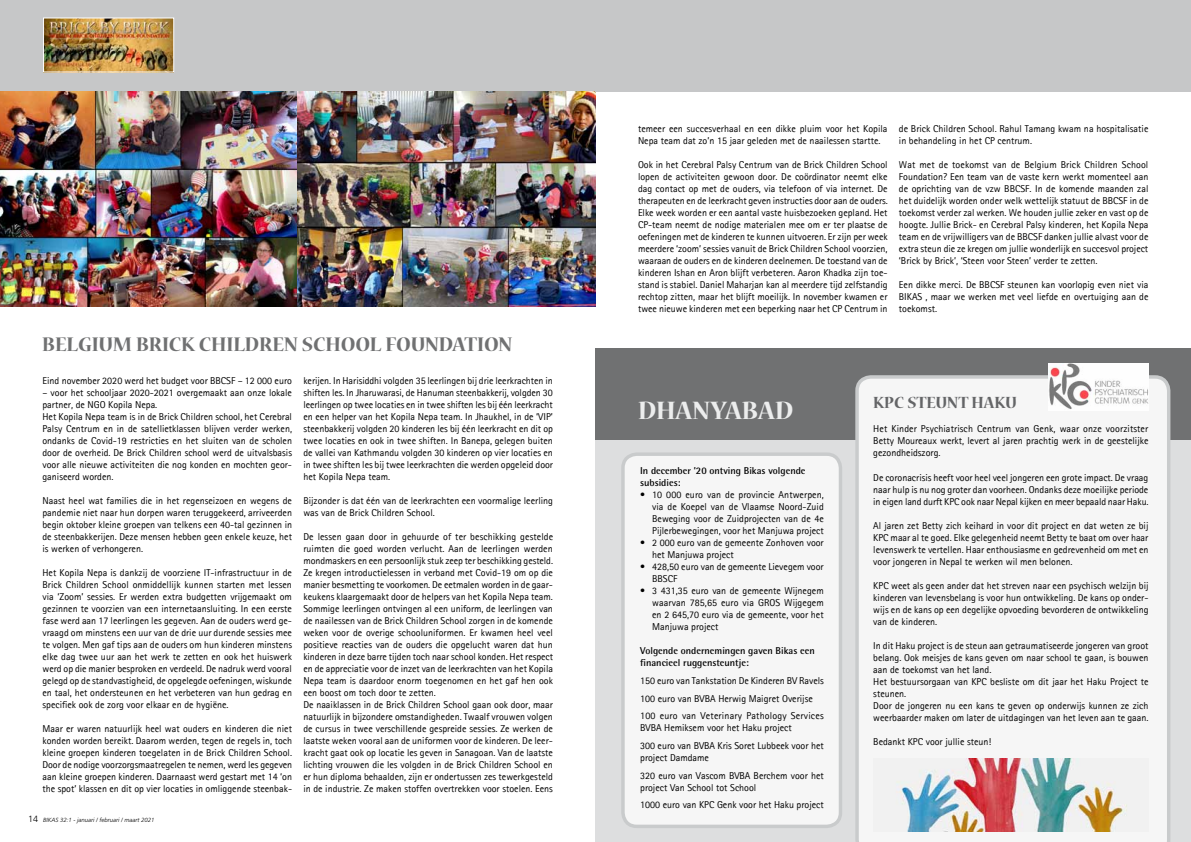
<style>
.page{position:relative;width:1191px;height:842px;background:#fff}
.page>*{position:absolute;margin:0;border:0;box-sizing:border-box;transform-origin:0 0}
.t1{font:700 28px "Nueva Std";color:#eceded}
.t2{font:700 22px "Nueva Std";color:#707172}
.t3{font:700 18px "Nueva Std";color:#646567}
.t4{font:10px/12px "Rotis Sans Serif";color:#000;text-align:justify}
.t5{font:700 10px/12px "Rotis Semi Sans Std";color:#000}
.t6{font:italic 300 6px "Frutiger LT Std";color:#000}
.s1{font-style:normal;font-size:9px}
</style>
<div class="page">
<div style="left:595px;top:432px;width:596px;height:410px;background:#dddedf"></div>
<div style="left:623px;top:454px;width:217px;height:372px;background:#f6f6f6;border-radius:14px"></div>
<div style="left:621px;top:452px;width:221px;height:376px;border:3px solid #c9cbcc;border-radius:14px"></div>
<img style="left:0;top:91px;width:595px;height:215px">
<div style="left:0;top:0;width:595px;height:91px;background:#c6c7c8"></div>
<div style="left:595px;top:0;width:596px;height:91px;background:#c6c7c8"></div>
<img style="left:45px;top:20px;width:127px;height:50px">
<div style="left:595px;top:348px;width:596px;height:91px;background:#707172"></div>
<div style="left:855px;top:375px;width:315px;height:467px;background:#f6f6f6"></div>
<img style="left:873px;top:758px;width:275px;height:73px">
<img style="left:1048px;top:363px;width:100px;height:48px">
<h2 class="t2" style="left:42px;top:334px;width:205px">BELGIUM BRICK CHILDREN</h2>
<h2 class="t2" style="left:302px;top:334px;width:124px">SCHOOL FOUNDA</h2>
<h2 class="t2" style="left:464px;top:334px;width:49px">TION</h2>
<p class="t4" style="left:42px;top:375px;width:251px">Eind november 2020 werd het budget voor BBCSF – 12 000 euro</p>
<p class="t4" style="left:42px;top:387px;width:251px;text-align:left">– voor het schooljaar 2020-2021 overgemaakt aan onze lokale partner, de NGO Kopila Nepa.<br>Het Kopila Nepa team is in de Brick Children school, het Cerebral Palsy Centrum en in de satellietklassen blijven verder werken, ondanks de Covid-19 restricties en het sluiten van de scholen door de overheid. De Brick Children school werd de uitvalsbasis voor alle nieuwe activiteiten die nog konden en mochten geor&shy;ganiseerd worden.</p>
<p class="t4" style="left:42px;top:495px;width:251px">Naast heel wat families die in het regenseizoen en wegens de pandemie niet naar hun dorpen waren teruggekeerd, arriveerden begin oktober kleine groepen van telkens een 40-tal gezinnen in de steenbakkerijen. Deze mensen hebben geen enkele keuze, het is werken of verhongeren.</p>
<p class="t4" style="left:42px;top:567px;width:251px">Het Kopila Nepa is dankzij de voorziene IT-infrastructuur in de Brick Children School onmiddellijk kunnen starten met lessen via ‘Zoom’ sessies. Er werden extra budgetten vrijgemaakt om gezinnen te voorzien van een internetaansluiting. In een eerste fase werd aan 17 leerlingen les gegeven. Aan de ouders werd ge&shy;vraagd om minstens een uur van de drie uur durende sessies mee te volgen. Men gaf tips aan de ouders om hun kinderen minstens elke dag twee uur aan het werk te zetten en ook het huiswerk werd op die manier besproken en verdeeld. De nadruk werd vooral gelegd op de standvastigheid, de opgelegde oefeningen, wiskunde en taal, het ondersteunen en het verbeteren van hun gedrag en specifiek ook de zorg voor elkaar en de hygiëne.</p>
<p class="t4" style="left:42px;top:723px;width:251px">Maar er waren natuurlijk heel wat ouders en kinderen die niet konden worden bereikt. Daarom werden, tegen de regels in, toch kleine groepen kinderen toegelaten in de Brick Children School.<br>Door de nodige voorzorgsmaatregelen te nemen, werd les gegeven aan kleine groepen kinderen. Daarnaast werd gestart met 14 ‘on the spot’ klassen en dit op vier locaties in omliggende steenbak-</p>
<p class="t6" style="left:28px;top:817px;width:128px"><span class="s1">14</span> BIKAS 32:1 - januari / februari / maart 2021</p>
<p class="t4" style="left:303px;top:375px;width:251px">kerijen. In Harisiddhi volgden 35 leerlingen bij drie leerkrachten in shiften les. In Jharuwarasi, de Hanuman steenbakkerij, volgden 30 leerlingen op twee locaties en in twee shiften les bij één leerkracht en een helper van het Kopila Nepa team. In Jhaukhel, in de ‘VIP’ steenbakkerij volgden 20 kinderen les bij één leerkracht en dit op twee locaties en ook in twee shiften. In Banepa, gelegen buiten de vallei van Kathmandu volgden 30 kinderen op vier locaties en in twee shiften les bij twee leerkrachten die werden opgeleid door het Kopila Nepa team.</p>
<p class="t4" style="left:303px;top:495px;width:251px">Bijzonder is dat één van de leerkrachten een voormalige leerling was van de Brick Children School.</p>
<p class="t4" style="left:303px;top:531px;width:251px;text-align:left">De lessen gaan door in gehuurde of ter beschikking gestelde ruimten die goed worden verlucht. Aan de leerlingen werden mondmaskers en een persoonlijk stuk zeep ter beschikking gesteld.<br>Ze kregen introductielessen in verband met Covid-19 om op die manier besmetting te voorkomen. De eetmalen worden in de gaar&shy;keukens klaargemaakt door de helpers van het Kopila Nepa team.<br>Sommige leerlingen ontvingen al een uniform, de leerlingen van de naailessen van de Brick Children School zorgen in de komende weken voor de overige schooluniformen. Er kwamen heel veel positieve reacties van de ouders die opgelucht waren dat hun kinderen in deze barre tijden toch naar school konden. Het respect en de appreciatie voor de inzet van de leerkrachten van het Kopila Nepa team is daardoor enorm toegenomen en het gaf hen ook een boost om toch door te zetten.<br>De naaiklassen in de Brick Children School gaan ook door, maar natuurlijk in bijzondere omstandigheden. Twaalf vrouwen volgen de cursus in twee verschillende gespreide sessies. Ze werken de laatste weken vooral aan de uniformen voor de kinderen. De leer&shy;kracht gaat ook op locatie les geven in Sanagoan. Van de laatste lichting vrouwen die les volgden in de Brick Children School en er hun diploma behaalden, zijn er ondertussen zes tewerkgesteld in de industrie. Ze maken stoffen overtrekken voor stoelen. Eens</p>
<p class="t4" style="left:638px;top:123px;width:251px">temeer een succesverhaal en een dikke pluim voor het Kopila<br>Nepa team dat zo’n 15 jaar geleden met de naailessen startte.</p>
<p class="t4" style="left:638px;top:159px;width:251px">Ook in het Cerebral Palsy Centrum van de Brick Children School lopen de activiteiten gewoon door. De coördinator neemt elke dag contact op met de ouders, via telefoon of via internet. De therapeuten en de leerkracht geven instructies door aan de ouders.<br>Elke week worden er een aantal vaste huisbezoeken gepland. Het CP-team neemt de nodige materialen mee om er ter plaatse de oefeningen met de kinderen te kunnen uitvoeren. Er zijn per week meerdere ‘zoom’ sessies vanuit de Brick Children School voorzien, waaraan de ouders en de kinderen deelnemen. De toestand van de kinderen Ishan en Aron blijft verbeteren. Aaron Khadka zijn toe&shy;stand is stabiel. Daniel Maharjan kan al meerdere tijd zelfstandig rechtop zitten, maar het blijft moeilijk. In november kwamen er twee nieuwe kinderen met een beperking naar het CP Centrum in</p>
<p class="t4" style="left:899px;top:123px;width:251px">de Brick Children School. Rahul Tamang kwam na hospitalisatie in behandeling in het CP centrum.</p>
<p class="t4" style="left:899px;top:159px;width:251px">Wat met de toekomst van de Belgium Brick Children School Foundation? Een team van de vaste kern werkt momenteel aan de oprichting van de vzw BBCSF. In de komende maanden zal het duidelijk worden onder welk wettelijk statuut de BBCSF in de toekomst verder zal werken. We houden jullie zeker en vast op de hoogte. Jullie Brick- en Cerebral Palsy kinderen, het Kopila Nepa team en de vrijwilligers van de BBCSF danken jullie alvast voor de extra steun die ze kregen om jullie wonderlijk en succesvol project ‘Brick by Brick’, ‘Steen voor Steen’ verder te zetten.</p>
<p class="t4" style="left:899px;top:279px;width:251px">Een dikke merci. De BBCSF steunen kan voorlopig even niet via BIKAS , maar we werken met veel liefde en overtuiging aan de toekomst.</p>
<h1 class="t1" style="left:638px;top:397px;width:19px">DHAN</h1>
<h1 class="t1" style="left:710px;top:397px;width:66px">YABAD</h1>
<h3 class="t3" style="left:873px;top:395px;width:144px">KPC STEUNT HAKU</h3>
<p class="t4" style="left:873px;top:423px;width:277px">Het Kinder Psychiatrisch Centrum van Genk, waar onze voorzitster Betty Moureaux werkt, levert al jaren prachtig werk in de geestelijke gezondheidszorg.</p>
<p class="t4" style="left:873px;top:471px;width:277px">De coronacrisis heeft voor heel veel jongeren een grote impact. De vraag naar hulp is nu nog groter dan voorheen. Ondanks deze moeilijke periode in eigen land durft KPC ook naar Nepal kijken en meer bepaald naar Haku.</p>
<p class="t4" style="left:873px;top:519px;width:277px">Al jaren zet Betty zich keihard in voor dit project en dat weten ze bij KPC maar al te goed. Elke gelegenheid neemt Betty te baat om over haar levenswerk te vertellen. Haar enthousiasme en gedrevenheid om met en voor jongeren in Nepal te werken wil men belonen.</p>
<p class="t4" style="left:873px;top:579px;width:277px">KPC weet als geen ander dat het streven naar een psychisch welzijn bij kinderen van levensbelang is voor hun ontwikkeling. De kans op onder&shy;wijs en de kans op een degelijke opvoeding bevorderen de ontwikkeling van de kinderen.</p>
<p class="t4" style="left:873px;top:639px;width:277px;text-align:left">In dit Haku project is de steun aan getraumatiseerde jongeren van groot belang. Ook meisjes de kans geven om naar school te gaan, is bouwen aan de toekomst van het land.<br>Het bestuursorgaan van KPC besliste om dit jaar het Haku Project te steunen.<br>Door de jongeren nu een kans te geven op onderwijs kunnen ze zich weerbaarder maken om later de uitdagingen van het leven aan te gaan.</p>
<p class="t4" style="left:873px;top:735px;width:119px">Bedankt KPC voor jullie steun!</p>
<p class="t5" style="left:640px;top:465px;width:167px">In december ’20 ontving Bikas volgende subsidies:</p>
<p class="t4" style="left:652px;top:489px;width:173px;text-indent:-12px">• 10 000 euro van de provincie Antwerpen, via de Koepel van de Vlaamse Noord-Zuid Beweging voor de Zuidprojecten van de 4e Pijlerbewegingen, voor het Manjuwa project</p>
<p class="t4" style="left:652px;top:537px;width:173px;text-indent:-12px">• 2 000 euro van de gemeente Zonhoven voor het Manjuwa project</p>
<p class="t4" style="left:652px;top:561px;width:173px;text-indent:-12px">• 428,50 euro van de gemeente Lievegem voor<br>BBSCF</p>
<p class="t4" style="left:652px;top:585px;width:173px;text-indent:-12px">• 3 431,35 euro van de gemeente Wijnegem waarvan 785,65 euro via GROS Wijgegem en 2 645,70 euro via de gemeente, voor het Manjuwa project</p>
<p class="t5" style="left:640px;top:645px;width:176px">Volgende ondernemingen gaven Bikas een financieel ruggensteuntje:</p>
<p class="t4" style="left:640px;top:672px;width:185px;line-height:17.7px;text-align:left">150 euro van Tankstation De Kinderen BV Ravels<br>100 euro van BVBA Herwig Maigret Overijse<br>100 euro van Veterinary Pathology Services</p>
<p class="t4" style="left:640px;top:719px;width:185px;line-height:17.7px">BVBA Hemiksem voor het Haku project<br>300 euro van BVBA Kris Soret Lubbeek voor het</p>
<p class="t4" style="left:640px;top:749px;width:185px;line-height:17.7px">project Damdame<br>320 euro van Vascom BVBA Berchem voor het</p>
<p class="t4" style="left:640px;top:778px;width:185px;line-height:17.7px">project Van School tot School<br>1000 euro van KPC Genk voor het Haku project</p>
</div>
